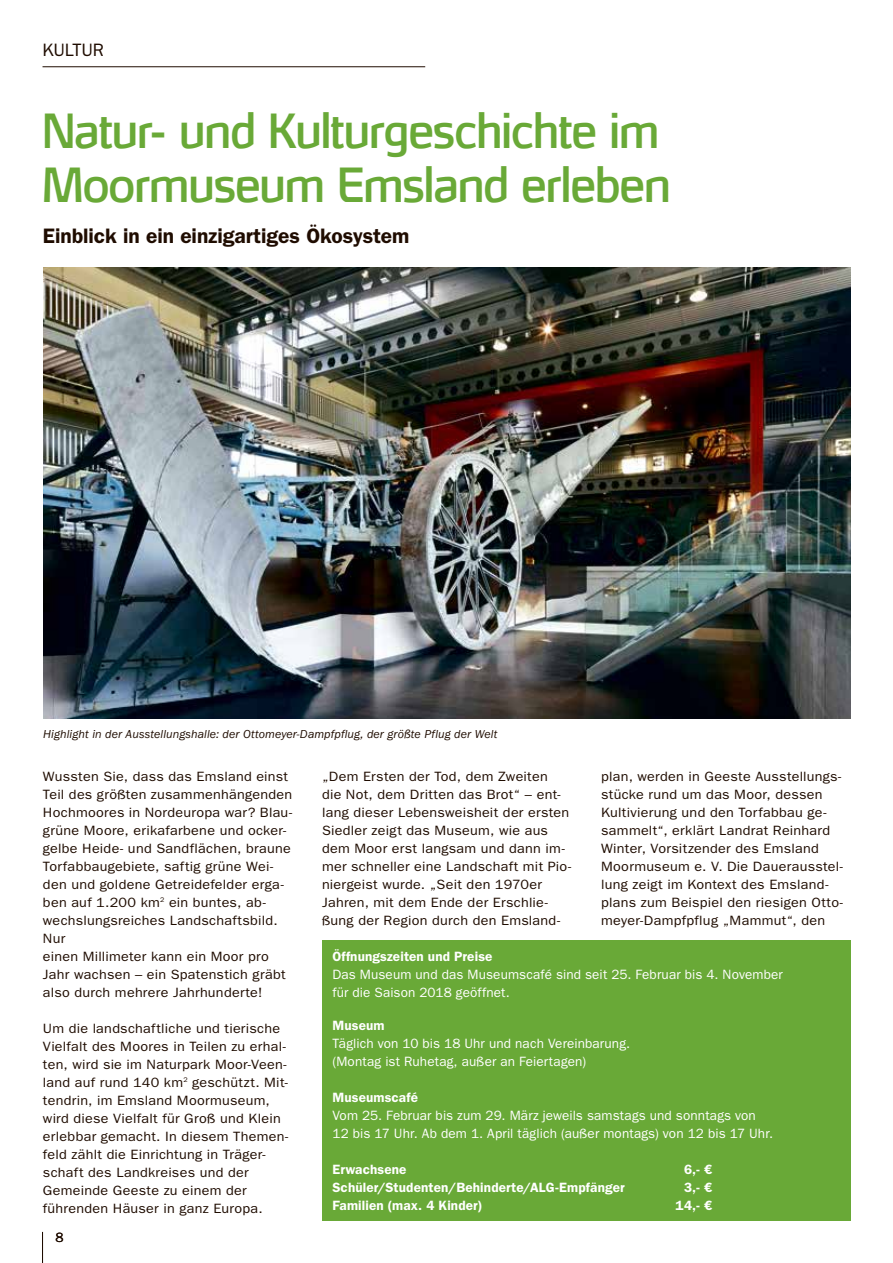
<style>
.page{position:relative;width:893px;height:1263px;background:#fff}
.page>*{position:absolute;margin:0;border:0;box-sizing:border-box;transform-origin:0 0}
.t1{font:45px/54px "Hybrea";letter-spacing:-.005em;color:#69a937}
.t2{font:600 21px "Franklin Gothic LT";letter-spacing:-.005em;color:#1f0c00}
.t3{font:18px "Franklin Gothic LT";color:#1f0c00}
.t4{font:13.5px/18px "Franklin Gothic LT";letter-spacing:.02em;color:#1f0c00;scale:1.06 1}
.t5{font:13.5px/18px "Franklin Gothic LT";letter-spacing:.01em;color:#fff}
.t6{font:600 13.5px "Franklin Gothic LT";letter-spacing:.01em;color:#fff}
.t7{font:13.5px "Franklin Gothic LT";letter-spacing:.02em;color:#1f0c00}
.t8{font:italic 12px "Franklin Gothic LT";letter-spacing:.01em;color:#1f0c00}
</style>
<div class="page">
<hr style="left:42px;top:1232px;width:1px;height:31px;background:#1f0c00">
<hr style="left:43px;top:66px;width:382px;height:1px;background:#1f0c00">
<img style="left:43px;top:268px;width:807px;height:451px">
<div style="left:322px;top:940px;width:528px;height:280px;background:#69a937"></div>
<h3 class="t3" style="left:43px;top:40px;width:63px">KULTUR</h3>
<h1 class="t1" style="left:43px;top:103px;width:629px">Natur- und Kulturgeschichte im<br>Moormuseum Emsland erleben</h1>
<h2 class="t2" style="left:43px;top:223px;width:368px">Einblick in ein einzigartiges Ökosystem</h2>
<p class="t8" style="left:43px;top:727px;width:456px">Highlight in der Ausstellungshalle: der Ottomeyer-Dampfpflug, der größte Pflug der Welt</p>
<p class="t4" style="left:43px;top:767px;width:237px">Wussten Sie, dass das Emsland einst Teil des größten zusammenhängenden Hochmoores in Nordeuropa war? Blau&shy;grüne Moore, erikafarbene und ocker&shy;gelbe Heide- und Sandflächen, braune Torfabbaugebiete, saftig grüne Wei&shy;den und goldene Getreidefelder erga&shy;ben auf 1.200 km<sup>2</sup> ein buntes, ab&shy;wechslungsreiches Landschaftsbild.<br>Nur<br>einen Millimeter kann ein Moor pro Jahr wachsen – ein Spatenstich gräbt also durch mehrere Jahrhunderte!</p>
<p class="t4" style="left:43px;top:1019px;width:233px">Um die landschaftliche und tierische Vielfalt des Moores in Teilen zu erhal&shy;ten, wird sie im Naturpark Moor-Veen&shy;land auf rund 140 km<sup>2</sup> geschützt. Mit&shy;tendrin, im Emsland Moormuseum, wird diese Vielfalt für Groß und Klein erlebbar gemacht. In diesem Themen&shy;feld zählt die Einrichtung in Träger&shy;schaft des Landkreises und der Gemeinde Geeste zu einem der führenden Häuser in ganz Europa.</p>
<p class="t7" style="left:56px;top:1230px;width:10px">8</p>
<p class="t4" style="left:322px;top:767px;width:237px">„Dem Ersten der Tod, dem Zweiten<br>die Not, dem Dritten das Brot“ – ent&shy;lang dieser Lebensweisheit der ersten Siedler zeigt das Museum, wie aus dem Moor erst langsam und dann im&shy;mer schneller eine Landschaft mit Pio&shy;niergeist wurde. „Seit den 1970er Jahren, mit dem Ende der Erschlie&shy;ßung der Region durch den Emsland-</p>
<p class="t4" style="left:601px;top:767px;width:230px">plan, werden in Geeste Ausstellungs&shy;stücke rund um das Moor, dessen Kultivierung und den Torfabbau ge&shy;sammelt“, erklärt Landrat Reinhard Winter, Vorsitzender des Emsland Moormuseum e. V. Die Dauerausstel&shy;lung zeigt im Kontext des Emsland&shy;plans zum Beispiel den riesigen Otto&shy;meyer-Dampfpflug „Mammut“, den</p>
<p class="t6" style="left:332px;top:948px;width:162px">Öffnungszeiten und Preise</p>
<p class="t5" style="left:332px;top:965px;width:452px">Das Museum und das Museumscafé sind seit 25. Februar bis 4. November für die Saison 2018 geöffnet.</p>
<p class="t6" style="left:332px;top:1017px;width:54px">Museum</p>
<p class="t5" style="left:332px;top:1034px;width:299px">Täglich von 10 bis 18 Uhr und nach Vereinbarung. (Montag ist Ruhetag, außer an Feiertagen)</p>
<p class="t6" style="left:332px;top:1089px;width:87px">Museumscafé</p>
<p class="t5" style="left:332px;top:1106px;width:442px">Vom 25. Februar bis zum 29. März jeweils samstags und sonntags von<br>12 bis 17 Uhr. Ab dem 1. April täglich (außer montags) von 12 bis 17 Uhr.</p>
<p class="t6" style="left:332px;top:1161px;width:76px">Erwachsene</p>
<p class="t6" style="left:684px;top:1161px;width:29px">6,- €</p>
<p class="t6" style="left:332px;top:1179px;width:294px">Schüler/Studenten/Behinderte/ALG-Empfänger</p>
<p class="t6" style="left:684px;top:1179px;width:29px">3,- €</p>
<p class="t6" style="left:332px;top:1197px;width:152px">Familien (max. 4 Kinder)</p>
<p class="t6" style="left:676px;top:1197px;width:38px">14,- €</p>
</div>
